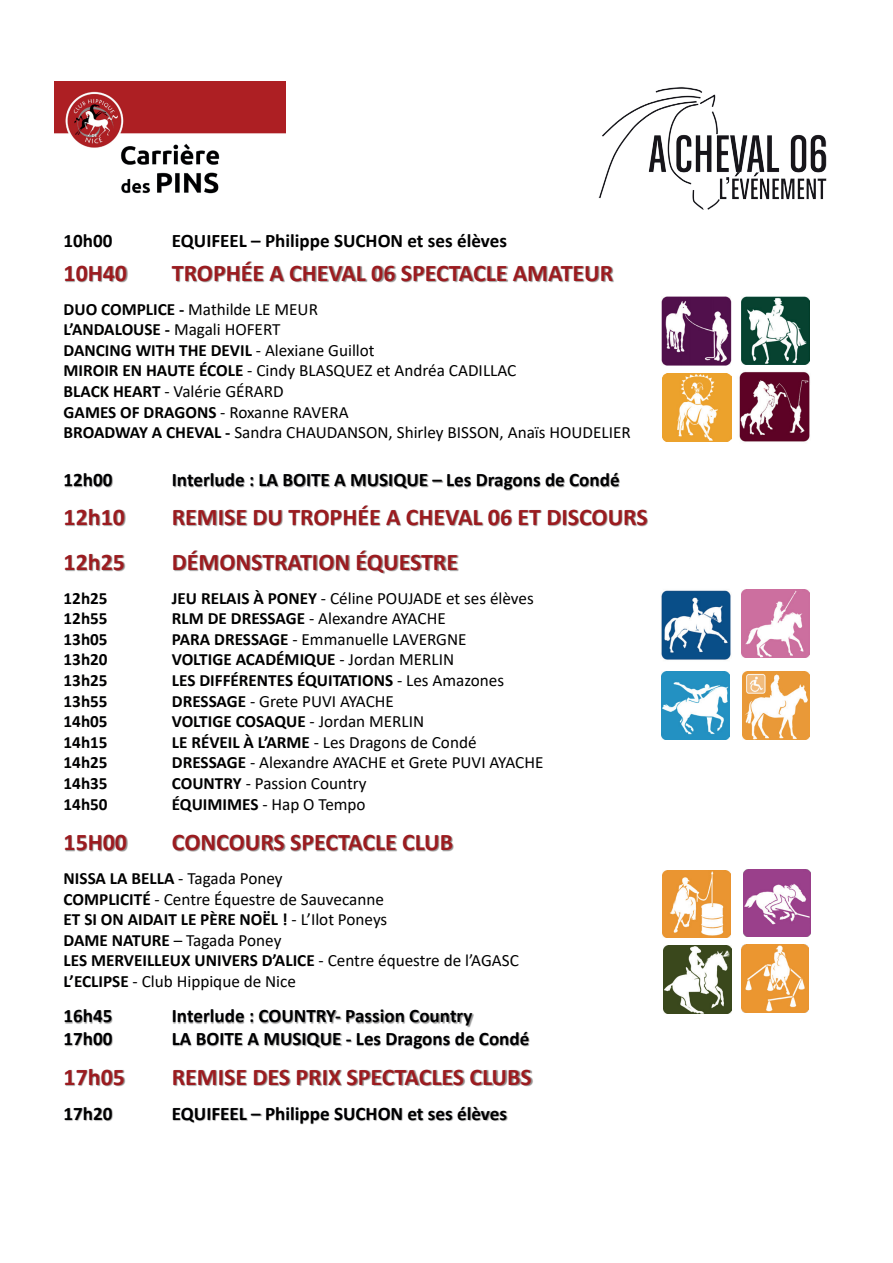
<style>
.page{position:relative;width:893px;height:1263px;background:#fff}
.page>*{position:absolute;margin:0;border:0;box-sizing:border-box;transform-origin:0 0}
.t1{font:700 23.85px "Calibri";color:#9c1b1f}
.t2{font:700 19.05px "Calibri";color:#000001}
.t3{font:17.25px/20.5px "Calibri";color:#000001}
.t4{font:700 17.25px "Calibri";color:#000001}
.s1{font-weight:700}
.s2{font-weight:400}
</style>
<div class="page">
<img style="left:55px;top:81px;width:231px;height:113px">
<img style="left:65px;top:265px;width:63px;height:18px">
<img style="left:172px;top:261px;width:214px;height:22px">
<img style="left:386px;top:265px;width:112px;height:18px">
<img style="left:498px;top:266px;width:116px;height:17px">
<img style="left:64px;top:473px;width:49px;height:15px">
<img style="left:173px;top:473px;width:246px;height:17px">
<img style="left:421px;top:474px;width:13px;height:14px">
<img style="left:434px;top:473px;width:186px;height:18px">
<img style="left:65px;top:508px;width:61px;height:19px">
<img style="left:174px;top:509px;width:63px;height:18px">
<img style="left:238px;top:510px;width:36px;height:16px">
<img style="left:274px;top:505px;width:95px;height:22px">
<img style="left:371px;top:510px;width:20px;height:17px">
<img style="left:391px;top:509px;width:82px;height:18px">
<img style="left:473px;top:509px;width:175px;height:18px">
<img style="left:65px;top:835px;width:63px;height:17px">
<img style="left:173px;top:835px;width:103px;height:17px">
<img style="left:276px;top:835px;width:111px;height:17px">
<img style="left:387px;top:835px;width:67px;height:17px">
<img style="left:65px;top:554px;width:61px;height:18px">
<img style="left:174px;top:550px;width:285px;height:24px">
<img style="left:598px;top:87px;width:229px;height:123px">
<img style="left:65px;top:1010px;width:48px;height:11px">
<img style="left:173px;top:1010px;width:150px;height:11px">
<img style="left:323px;top:1010px;width:10px;height:11px">
<img style="left:333px;top:1010px;width:141px;height:11px">
<img style="left:65px;top:1021px;width:48px;height:26px">
<img style="left:173px;top:1021px;width:161px;height:28px">
<img style="left:334px;top:1033px;width:8px;height:14px">
<img style="left:346px;top:1021px;width:184px;height:29px">
<img style="left:65px;top:1068px;width:61px;height:19px">
<img style="left:174px;top:1069px;width:359px;height:18px">
<img style="left:65px;top:1107px;width:48px;height:14px">
<img style="left:173px;top:1107px;width:66px;height:16px">
<img style="left:240px;top:1108px;width:13px;height:13px">
<img style="left:253px;top:1107px;width:255px;height:18px">
<img style="left:661px;top:296px;width:70px;height:69px">
<img style="left:742px;top:296px;width:68px;height:68px">
<img style="left:661px;top:590px;width:70px;height:70px">
<img style="left:663px;top:373px;width:69px;height:68px">
<img style="left:739px;top:371px;width:71px;height:71px">
<img style="left:743px;top:869px;width:68px;height:67px">
<img style="left:662px;top:671px;width:68px;height:68px">
<img style="left:742px;top:671px;width:68px;height:68px">
<img style="left:662px;top:870px;width:68px;height:68px">
<img style="left:741px;top:944px;width:68px;height:68px">
<img style="left:663px;top:945px;width:68px;height:68px">
<img style="left:742px;top:589px;width:67px;height:68px">
<p class="t2" style="left:64px;top:227px;width:50px">10h00</p>
<p class="t2" style="left:172px;top:227px;width:337px">EQUIFEEL – Philippe SUCHON et ses élèves</p>
<h1 class="t1" style="left:64px;top:256px;width:65px">10H40</h1>
<h1 class="t1" style="left:172px;top:256px;width:443px">TROPHÉE A CHEVAL 06 SPECTACLE AMATEUR</h1>
<p class="t3" style="left:64px;top:298px;width:569px"><span class="s1">DUO COMPLICE -</span> Mathilde LE MEUR<br><span class="s1">L’ANDALOUSE -</span> Magali HOFERT<br><span class="s1">DANCING WITH THE DEVIL</span> - Alexiane Guillot<br><span class="s1">MIROIR EN HAUTE ÉCOLE</span> - Cindy BLASQUEZ et Andréa CADILLAC<br><span class="s1">BLACK HEART</span> - Valérie GÉRARD<br><span class="s1">GAMES OF DRAGONS</span> - Roxanne RAVERA<br><span class="s1">BROADWAY A CHEVAL -</span> Sandra CHAUDANSON, Shirley BISSON, Anaïs HOUDELIER</p>
<p class="t2" style="left:64px;top:466px;width:50px">12h00</p>
<p class="t2" style="left:172px;top:466px;width:449px">Interlude : LA BOITE A MUSIQUE – Les Dragons de Condé</p>
<h1 class="t1" style="left:64px;top:500px;width:63px">12h10</h1>
<h1 class="t1" style="left:172px;top:500px;width:477px">REMISE DU TROPHÉE A CHEVAL 06 ET DISCOURS</h1>
<h1 class="t1" style="left:64px;top:545px;width:63px">12h25</h1>
<h1 class="t1" style="left:172px;top:545px;width:288px">DÉMONSTRATION ÉQUESTRE</h1>
<p class="t4" style="left:64px;top:586px;width:46px">12h25</p>
<p class="t3" style="left:172px;top:587px;width:363px"><span class="s1">JEU RELAIS À PONEY</span> - Céline POUJADE et ses élèves</p>
<p class="t4" style="left:64px;top:606px;width:46px">12h55</p>
<p class="t3" style="left:172px;top:608px;width:275px"><span class="s1">RLM DE DRESSAGE</span> - Alexandre AYACHE</p>
<p class="t4" style="left:64px;top:627px;width:46px">13h05</p>
<p class="t3" style="left:172px;top:628px;width:296px"><span class="s1">PARA DRESSAGE</span> - Emmanuelle LAVERGNE</p>
<p class="t4" style="left:64px;top:647px;width:46px">13h20</p>
<p class="t4" style="left:172px;top:647px;width:284px">VOLTIGE ACADÉMIQUE <span class="s2">- Jordan MERLIN</span></p>
<p class="t4" style="left:64px;top:668px;width:46px">13h25</p>
<p class="t4" style="left:172px;top:668px;width:334px">LES DIFFÉRENTES ÉQUITATIONS <span class="s2">- Les Amazones</span></p>
<p class="t4" style="left:64px;top:689px;width:46px">13h55</p>
<p class="t3" style="left:172px;top:690px;width:224px"><span class="s1">DRESSAGE</span> - Grete PUVI AYACHE</p>
<p class="t4" style="left:64px;top:709px;width:46px">14h05</p>
<p class="t4" style="left:172px;top:709px;width:254px">VOLTIGE COSAQUE <span class="s2">- Jordan MERLIN</span></p>
<p class="t4" style="left:64px;top:730px;width:46px">14h15</p>
<p class="t3" style="left:172px;top:731px;width:306px"><span class="s1">LE RÉVEIL À L’ARME</span> - Les Dragons de Condé</p>
<p class="t4" style="left:64px;top:750px;width:46px">14h25</p>
<p class="t3" style="left:172px;top:752px;width:373px"><span class="s1">DRESSAGE</span> - Alexandre AYACHE et Grete PUVI AYACHE</p>
<p class="t4" style="left:64px;top:771px;width:46px">14h35</p>
<p class="t3" style="left:172px;top:772px;width:196px"><span class="s1">COUNTRY</span> - Passion Country</p>
<p class="t4" style="left:64px;top:792px;width:46px">14h50</p>
<p class="t3" style="left:172px;top:793px;width:195px"><span class="s1">ÉQUIMIMES</span> - Hap O Tempo</p>
<h1 class="t1" style="left:64px;top:826px;width:65px">15H00</h1>
<h1 class="t1" style="left:172px;top:826px;width:283px">CONCOURS SPECTACLE CLUB</h1>
<p class="t3" style="left:64px;top:868px;width:457px"><span class="s1">NISSA LA BELLA</span> - Tagada Poney<br><span class="s1">COMPLICITÉ</span> - Centre Équestre de Sauvecanne<br><span class="s1">ET SI ON AIDAIT LE PÈRE NOËL !</span> - L’Ilot Poneys<br><span class="s1">DAME NATURE</span> – Tagada Poney<br><span class="s1">LES MERVEILLEUX UNIVERS D’ALICE</span> - Centre équestre de l’AGASC <span class="s1">L’ECLIPSE</span> - Club Hippique de Nice</p>
<p class="t2" style="left:64px;top:1002px;width:50px">16h45</p>
<p class="t2" style="left:172px;top:1002px;width:302px">Interlude : COUNTRY- Passion Country</p>
<p class="t2" style="left:64px;top:1025px;width:50px">17h00</p>
<p class="t2" style="left:172px;top:1025px;width:359px">LA BOITE A MUSIQUE - Les Dragons de Condé</p>
<h1 class="t1" style="left:64px;top:1060px;width:63px">17h05</h1>
<h1 class="t1" style="left:172px;top:1060px;width:361px">REMISE DES PRIX SPECTACLES CLUBS</h1>
<p class="t2" style="left:64px;top:1100px;width:50px">17h20</p>
<p class="t2" style="left:172px;top:1100px;width:337px">EQUIFEEL – Philippe SUCHON et ses élèves</p>
</div>
